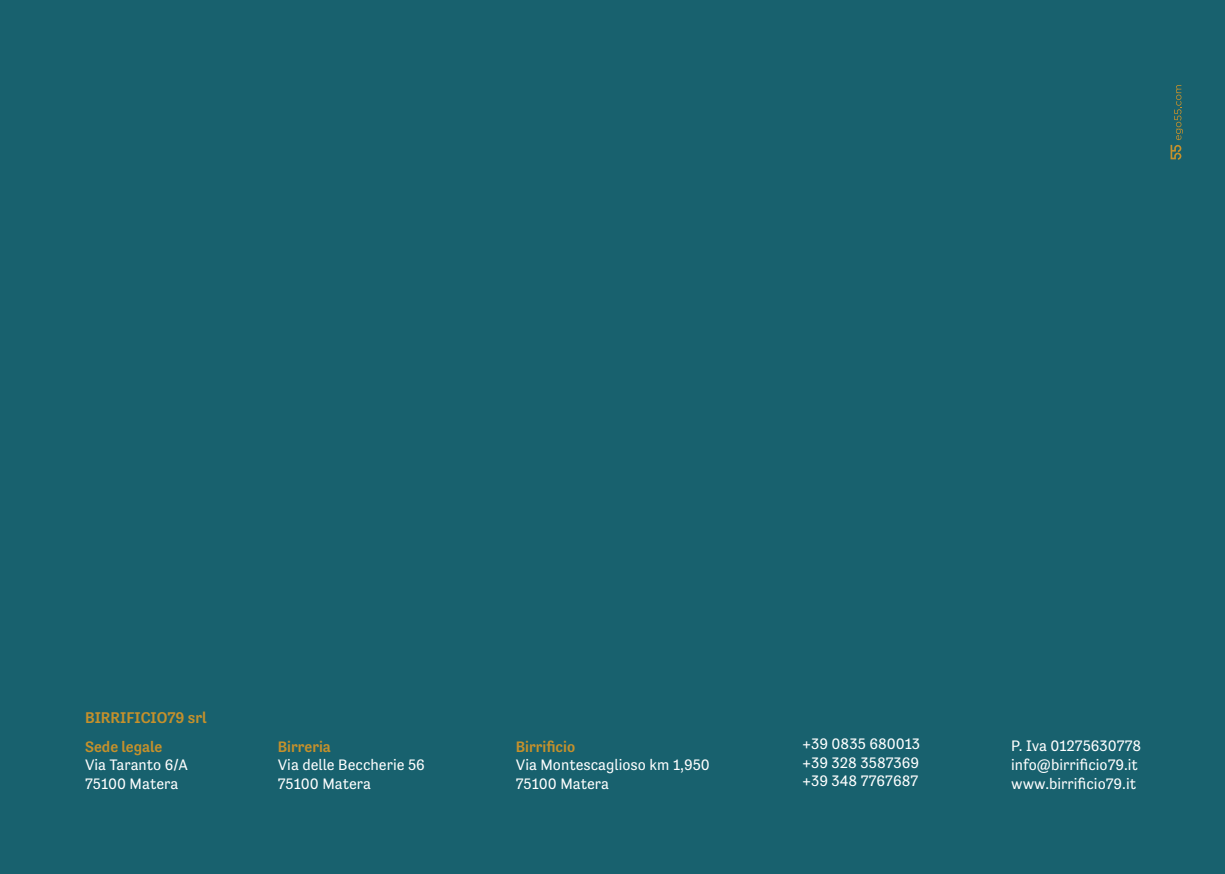
<style>
.page{position:relative;width:1225px;height:874px;background:#fff}
.page>*{position:absolute;margin:0;border:0;box-sizing:border-box;transform-origin:0 0}
.t1{font:500 16px "Tenso";color:#c6912b}
.t2{font:15.6px/18.6px "Tenso";color:#fff}
.t3{font:500 15.6px "Tenso";color:#c6912b}
</style>
<div class="page">
<div style="left:0;top:0;width:1225px;height:873px;background:#18616e"></div>
<svg style="left:1170px;top:85px;width:13px;height:75px"></svg>
<p class="t1" style="left:85px;top:708px;width:123px">Birrificio79 srl</p>
<p class="t3" style="left:85px;top:737px;width:79px">Sede legale</p>
<p class="t2" style="left:85px;top:755px;width:104px">Via Taranto 6/A<br>75100 Matera</p>
<p class="t3" style="left:278px;top:737px;width:55px">Birreria</p>
<p class="t2" style="left:278px;top:755px;width:149px">Via delle Beccherie 56<br>75100 Matera</p>
<p class="t3" style="left:516px;top:737px;width:61px">Birrificio</p>
<p class="t2" style="left:516px;top:755px;width:195px">Via Montescaglioso km 1,950<br>75100 Matera</p>
<p class="t2" style="left:802px;top:734px;width:119px;text-align:justify">+39 0835 680013 +39 328 3587369 +39 348 7767687</p>
<p class="t2" style="left:1011px;top:736px;width:131px">P. Iva 01275630778 info@birrificio79.it www.birrificio79.it</p>
</div>
